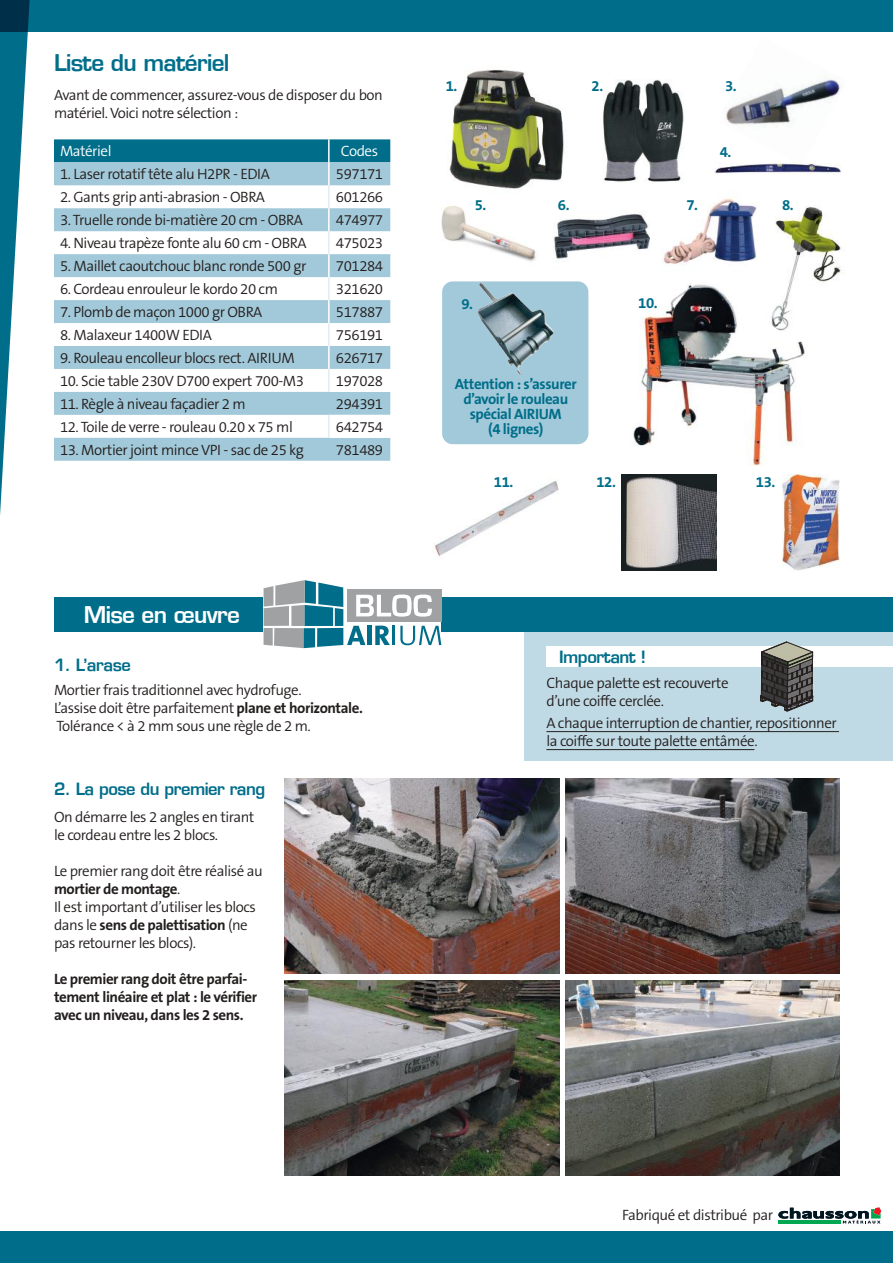
<style>
.page{position:relative;width:893px;height:1263px;background:#fff}
.page>*{position:absolute;margin:0;border:0;box-sizing:border-box;transform-origin:0 0}
.t1{font:600 22.5px "Eurostile";letter-spacing:-.03em;color:#006e8a}
.t2{font:600 22.5px "Eurostile";letter-spacing:-.03em;color:#fff}
.t3{font:600 16.5px "Eurostile";letter-spacing:-.03em;color:#006e8a}
.t4{font:300 15px/18px "The Sans B4";letter-spacing:-.03em;color:#241f1f}
.t5{font:700 15px/18px "The Sans B7";letter-spacing:-.03em;color:#241f1f}
.t6{font:700 15px/15px "The Sans B7";letter-spacing:-.03em;color:#006e8a;text-align:center}
.t7{font:300 15px "The Sans B4";letter-spacing:-.03em;color:#fff}
.s1{font-family:"The Sans B7";font-weight:700}
.s2{font-family:"The Sans B4";font-weight:300}
</style>
<div class="page">
<div style="left:442px;top:281px;width:146px;height:163px;background:#a2c9d9;border-radius:11px"></div>
<div style="left:524px;top:621px;width:369px;height:140px;background:#c0dae5"></div>
<div style="left:54px;top:139px;width:336px;height:23px;background:#006e8a"></div>
<svg style="left:54px;top:162px;width:336px;height:299px;fill:#a2c9d9"></svg>
<svg style="left:329px;top:369px;width:61px;height:69px"></svg>
<hr style="left:328px;top:139px;width:2px;height:23px;background:#fff">
<hr style="left:328px;top:162px;width:2px;height:23px;background:#fff">
<hr style="left:328px;top:208px;width:2px;height:23px;background:#fff">
<hr style="left:328px;top:254px;width:2px;height:23px;background:#fff">
<hr style="left:328px;top:300px;width:2px;height:23px;background:#fff">
<hr style="left:328px;top:346px;width:2px;height:23px;background:#fff">
<hr style="left:328px;top:185px;width:2px;height:23px;background:#e1edf2">
<hr style="left:328px;top:231px;width:2px;height:23px;background:#e1edf2">
<hr style="left:328px;top:277px;width:2px;height:23px;background:#e1edf2">
<hr style="left:328px;top:323px;width:2px;height:23px;background:#e1edf2">
<hr style="left:328px;top:369px;width:2px;height:23px;background:#e1edf2">
<hr style="left:328px;top:415px;width:2px;height:23px;background:#e1edf2">
<img style="left:285px;top:779px;width:274px;height:195px">
<img style="left:285px;top:980px;width:274px;height:195px">
<img style="left:566px;top:980px;width:274px;height:195px">
<img style="left:566px;top:779px;width:274px;height:195px">
<div style="left:0;top:1231px;width:893px;height:32px;background:#006e8a"></div>
<div style="left:0;top:0;width:893px;height:32px;background:#006e8a"></div>
<svg style="left:0;top:0;width:30px;height:515px"></svg>
<div style="left:54px;top:597px;width:839px;height:34px;background:#006e8a"></div>
<img style="left:449px;top:70px;width:115px;height:111px">
<img style="left:603px;top:80px;width:81px;height:102px">
<div style="left:546px;top:646px;width:347px;height:21px;background:#fff"></div>
<img style="left:737px;top:76px;width:104px;height:29px">
<img style="left:714px;top:105px;width:127px;height:69px">
<img style="left:441px;top:179px;width:97px;height:105px">
<img style="left:554px;top:214px;width:95px;height:70px">
<img style="left:661px;top:180px;width:80px;height:85px">
<img style="left:741px;top:205px;width:103px;height:79px">
<img style="left:434px;top:480px;width:125px;height:77px">
<img style="left:621px;top:475px;width:96px;height:95px">
<img style="left:782px;top:475px;width:58px;height:95px">
<img style="left:633px;top:284px;width:172px;height:181px">
<img style="left:463px;top:281px;width:96px;height:95px">
<svg style="left:264px;top:580px;width:177px;height:68px"></svg>
<hr style="left:778px;top:1220px;width:63px;height:4px;background:#00a650">
<svg style="left:778px;top:1207px;width:103px;height:16px"></svg>
<svg style="left:760px;top:641px;width:54px;height:70px"></svg>
<hr style="left:546px;top:731px;width:293px;height:1px;background:#241f1f">
<hr style="left:546px;top:749px;width:208px;height:1px;background:#241f1f">
<h1 class="t1" style="left:54px;top:49px;width:177px">Liste du matériel</h1>
<p class="t4" style="left:54px;top:87px;width:330px">Avant de commencer, assurez-vous de disposer du bon matériel. Voici notre sélection :</p>
<p class="t7" style="left:60px;top:144px;width:53px">Matériel</p>
<p class="t7" style="left:341px;top:144px;width:39px">Codes</p>
<p class="t4" style="left:60px;top:166px;width:211px">1. Laser rotatif tête alu H2PR - EDIA</p>
<p class="t4" style="left:336px;top:166px;width:49px">597171</p>
<p class="t4" style="left:60px;top:189px;width:207px">2. Gants grip anti-abrasion - OBRA</p>
<p class="t4" style="left:336px;top:189px;width:49px">601266</p>
<p class="t4" style="left:60px;top:212px;width:244px">3. Truelle ronde bi-matière 20 cm - OBRA</p>
<p class="t4" style="left:336px;top:212px;width:49px">474977</p>
<p class="t4" style="left:60px;top:235px;width:248px">4. Niveau trapèze fonte alu 60 cm - OBRA</p>
<p class="t4" style="left:336px;top:235px;width:49px">475023</p>
<p class="t4" style="left:60px;top:258px;width:248px">5. Maillet caoutchouc blanc ronde 500 gr</p>
<p class="t4" style="left:336px;top:258px;width:49px">701284</p>
<p class="t4" style="left:60px;top:281px;width:220px">6. Cordeau enrouleur le kordo 20 cm</p>
<p class="t4" style="left:336px;top:281px;width:49px">321620</p>
<p class="t4" style="left:60px;top:304px;width:204px">7. Plomb de maçon 1000 gr OBRA</p>
<p class="t4" style="left:336px;top:304px;width:49px">517887</p>
<p class="t4" style="left:60px;top:326px;width:153px">8. Malaxeur 1400W EDIA</p>
<p class="t4" style="left:336px;top:326px;width:49px">756191</p>
<p class="t4" style="left:60px;top:349px;width:236px">9. Rouleau encolleur blocs rect. AIRIUM</p>
<p class="t4" style="left:336px;top:349px;width:49px">626717</p>
<p class="t4" style="left:60px;top:372px;width:246px">10. Scie table 230V D700 expert 700-M3</p>
<p class="t4" style="left:336px;top:372px;width:49px">197028</p>
<p class="t4" style="left:60px;top:395px;width:187px">11. Règle à niveau façadier 2 m</p>
<p class="t4" style="left:336px;top:395px;width:49px">294391</p>
<p class="t4" style="left:60px;top:418px;width:234px">12. Toile de verre - rouleau 0.20 x 75 ml</p>
<p class="t4" style="left:336px;top:418px;width:49px">642754</p>
<p class="t4" style="left:60px;top:441px;width:245px">13. Mortier joint mince VPI - sac de 25 kg</p>
<p class="t4" style="left:336px;top:441px;width:49px">781489</p>
<h1 class="t2" style="left:84px;top:600px;width:158px">Mise en œuvre</h1>
<p class="t3" style="left:54px;top:655px;width:78px">1. L’arase</p>
<p class="t4" style="left:54px;top:682px;width:310px">Mortier frais traditionnel avec hydrofuge.<br>L’assise doit être parfaitement <span class="s1">plane et horizontale.<br></span>Tolérance &lt; à 2 mm sous une règle de 2 m.</p>
<p class="t3" style="left:54px;top:779px;width:213px">2. La pose du premier rang</p>
<p class="t4" style="left:54px;top:808px;width:202px">On démarre les 2 angles en tirant le cordeau entre les 2 blocs.</p>
<p class="t4" style="left:54px;top:862px;width:210px">Le premier rang doit être réalisé au</p>
<p class="t5" style="left:54px;top:880px;width:128px">mortier de montage<span class="s2">.</span></p>
<p class="t4" style="left:54px;top:898px;width:204px">Il est important d’utiliser les blocs</p>
<p class="t5" style="left:54px;top:916px;width:195px"><span class="s2">dans le</span> sens de palettisation <span class="s2">(ne</span></p>
<p class="t4" style="left:54px;top:934px;width:144px">pas retourner les blocs).</p>
<p class="t5" style="left:54px;top:970px;width:205px">Le premier rang doit être parfai&shy;tement linéaire et plat : le vérifier avec un niveau, dans les 2 sens.</p>
<p class="t6" style="left:446px;top:79px;width:13px">1.</p>
<p class="t6" style="left:591px;top:79px;width:13px">2.</p>
<p class="t6" style="left:725px;top:79px;width:13px">3.</p>
<p class="t6" style="left:720px;top:145px;width:13px">4.</p>
<p class="t6" style="left:475px;top:198px;width:13px">5.</p>
<p class="t6" style="left:558px;top:198px;width:13px">6.</p>
<p class="t6" style="left:686px;top:198px;width:13px">7.</p>
<p class="t6" style="left:782px;top:198px;width:13px">8.</p>
<p class="t6" style="left:461px;top:297px;width:13px">9.</p>
<p class="t6" style="left:455px;top:376px;width:123px">Attention : s’assurer d’avoir le rouleau spécial AIRIUM<br>(4 lignes)</p>
<p class="t6" style="left:638px;top:296px;width:21px">10.</p>
<p class="t6" style="left:494px;top:474px;width:21px">11.</p>
<p class="t6" style="left:596px;top:474px;width:21px">12.</p>
<p class="t6" style="left:756px;top:474px;width:21px">13.</p>
<p class="t3" style="left:559px;top:647px;width:88px">Important !</p>
<p class="t4" style="left:546px;top:674px;width:184px">Chaque palette est recouverte d’une coiffe cerclée.</p>
<p class="t4" style="left:546px;top:715px;width:292px">A chaque interruption de chantier, repositionner la coiffe sur toute palette entâmée.</p>
<p class="t4" style="left:622px;top:1207px;width:152px">Fabriqué et distribué par</p>
</div>
